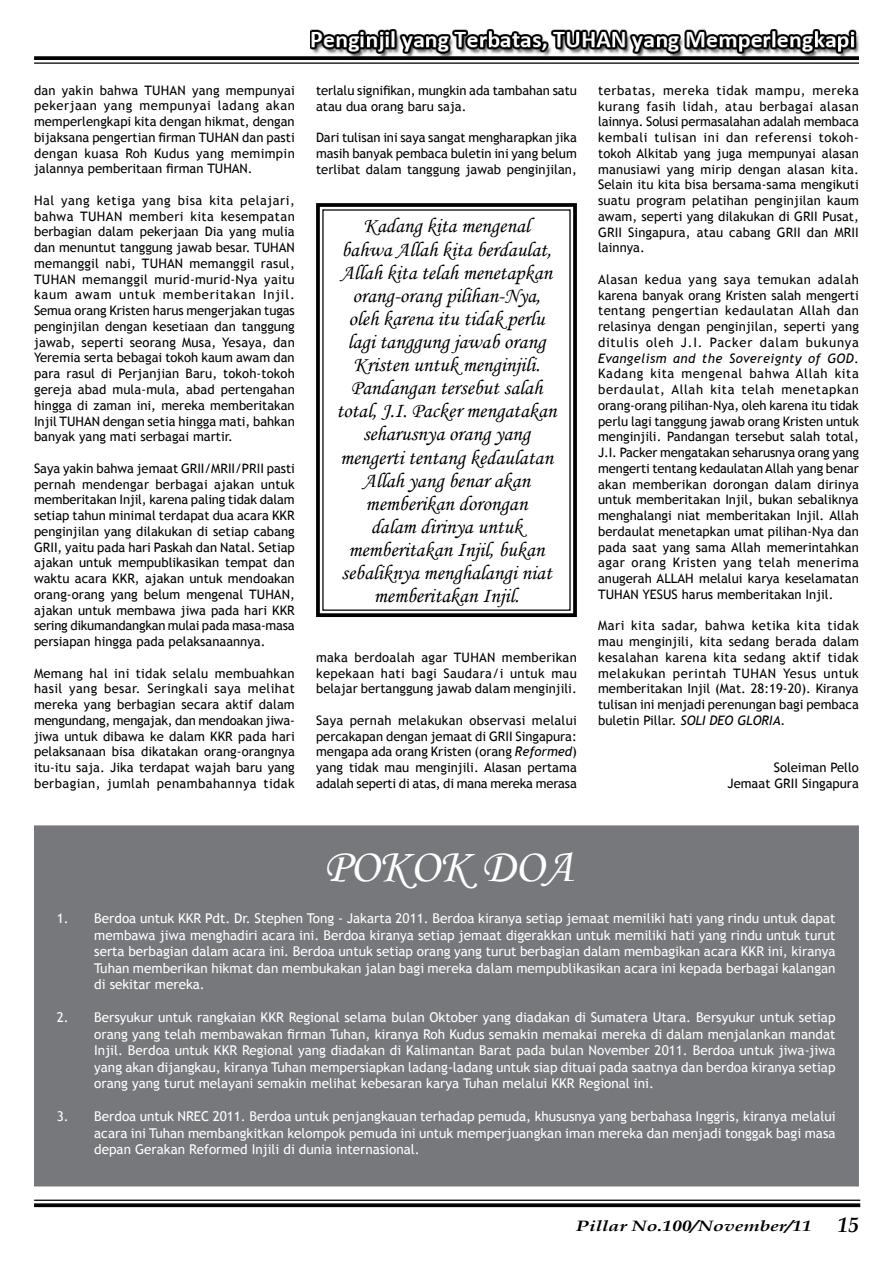
<style>
.page{position:relative;width:893px;height:1263px;background:#fff}
.page>*{position:absolute;margin:0;border:0;box-sizing:border-box;transform-origin:0 0}
.t1{font:48px "Monotype Corsiva";color:#fff}
.t2{font:21px/23.1px "Monotype Corsiva";color:#000;text-align:center}
.t3{font:italic 700 15px "Book Antiqua";color:#000;scale:1.3 1}
.t4{font:13.5px/16.5px "Trebuchet MS";color:#fff;text-align:justify}
.t5{font:13.05px/15.8px "Trebuchet MS";color:#000;text-align:justify}
.s1{font-style:italic}
.s2{font-size:21px}
</style>
<div class="page">
<hr style="left:34px;top:1199px;width:826px;height:2px;background:#000">
<svg style="left:34px;top:1203px;width:826px;height:4px;background:#181818"></svg>
<div style="left:35px;top:826px;width:823px;height:360px;background:#77787b"></div>
<div style="left:34px;top:825px;width:825px;height:361px;border:2px solid #77787b"></div>
<img style="left:310px;top:29px;width:549px;height:27px">
<svg style="left:34px;top:56px;width:825px;height:4px;background:#0f0f0f"></svg>
<hr style="left:34px;top:62px;width:825px;height:2px;background:#000">
<svg style="left:316px;top:203px;width:261px;height:414px"></svg>
<p class="t5" style="left:34px;top:82px;width:262px">dan yakin bahwa TUHAN yang mempunyai pekerjaan yang mempunyai ladang akan memperlengkapi kita dengan hikmat, dengan bijaksana pengertian firman TUHAN dan pasti dengan kuasa Roh Kudus yang memimpin jalannya pemberitaan firman TUHAN.</p>
<p class="t5" style="left:34px;top:193px;width:262px">Hal yang ketiga yang bisa kita pelajari, bahwa TUHAN memberi kita kesempatan berbagian dalam pekerjaan Dia yang mulia dan menuntut tanggung jawab besar. TUHAN memanggil nabi, TUHAN memanggil rasul, TUHAN memanggil murid-murid-Nya yaitu kaum awam untuk memberitakan Injil.<br>Semua orang Kristen harus mengerjakan tugas penginjilan dengan kesetiaan dan tanggung jawab, seperti seorang Musa, Yesaya, dan Yeremia serta bebagai tokoh kaum awam dan para rasul di Perjanjian Baru, tokoh-tokoh gereja abad mula-mula, abad pertengahan hingga di zaman ini, mereka memberitakan Injil TUHAN dengan setia hingga mati, bahkan banyak yang mati serbagai martir.</p>
<p class="t5" style="left:34px;top:460px;width:262px">Saya yakin bahwa jemaat GRII/MRII/PRII pasti pernah mendengar berbagai ajakan untuk memberitakan Injil, karena paling tidak dalam setiap tahun minimal terdapat dua acara KKR penginjilan yang dilakukan di setiap cabang GRII, yaitu pada hari Paskah dan Natal. Setiap ajakan untuk mempublikasikan tempat dan waktu acara KKR, ajakan untuk mendoakan orang-orang yang belum mengenal TUHAN, ajakan untuk membawa jiwa pada hari KKR sering dikumandangkan mulai pada masa-masa persiapan hingga pada pelaksanaannya.</p>
<p class="t5" style="left:34px;top:665px;width:262px">Memang hal ini tidak selalu membuahkan hasil yang besar. Seringkali saya melihat mereka yang berbagian secara aktif dalam mengundang, mengajak, dan mendoakan jiwa&shy;jiwa untuk dibawa ke dalam KKR pada hari pelaksanaan bisa dikatakan orang-orangnya itu-itu saja. Jika terdapat wajah baru yang berbagian, jumlah penambahannya tidak</p>
<p class="t5" style="left:316px;top:82px;width:262px">terlalu signifikan, mungkin ada tambahan satu atau dua orang baru saja.</p>
<p class="t5" style="left:316px;top:130px;width:262px">Dari tulisan ini saya sangat mengharapkan jika masih banyak pembaca buletin ini yang belum terlibat dalam tanggung jawab penginjilan,</p>
<p class="t2" style="left:336px;top:214px;width:222px">Kadang kita mengenal bahwa Allah kita berdaulat,<br>Allah kita telah menetapkan orang-orang pilihan-Nya, oleh karena itu tidak perlu lagi tanggung jawab orang<br>Kristen untuk menginjili.<br>Pandangan tersebut salah total, J.I. Packer mengatakan seharusnya orang yang mengerti tentang kedaulatan<br>Allah yang benar akan memberikan dorongan<br>dalam dirinya untuk memberitakan Injil, bukan sebaliknya menghalangi niat memberitakan Injil.</p>
<p class="t5" style="left:316px;top:649px;width:262px">maka berdoalah agar TUHAN memberikan kepekaan hati bagi Saudara/i untuk mau belajar bertanggung jawab dalam menginjili.</p>
<p class="t5" style="left:316px;top:712px;width:262px">Saya pernah melakukan observasi melalui percakapan dengan jemaat di GRII Singapura: mengapa ada orang Kristen (orang <span class="s1">Reformed</span>) yang tidak mau menginjili. Alasan pertama adalah seperti di atas, di mana mereka merasa</p>
<p class="t5" style="left:598px;top:82px;width:262px">terbatas, mereka tidak mampu, mereka kurang fasih lidah, atau berbagai alasan lainnya. Solusi permasalahan adalah membaca kembali tulisan ini dan referensi tokoh&shy;tokoh Alkitab yang juga mempunyai alasan manusiawi yang mirip dengan alasan kita.<br>Selain itu kita bisa bersama-sama mengikuti suatu program pelatihan penginjilan kaum awam, seperti yang dilakukan di GRII Pusat, GRII Singapura, atau cabang GRII dan MRII lainnya.</p>
<p class="t5" style="left:598px;top:271px;width:262px">Alasan kedua yang saya temukan adalah karena banyak orang Kristen salah mengerti tentang pengertian kedaulatan Allah dan relasinya dengan penginjilan, seperti yang ditulis oleh J.I. Packer dalam bukunya <span class="s1">Evangelism and the Sovereignty of GOD</span>.<br>Kadang kita mengenal bahwa Allah kita berdaulat, Allah kita telah menetapkan orang-orang pilihan-Nya, oleh karena itu tidak perlu lagi tanggung jawab orang Kristen untuk menginjili. Pandangan tersebut salah total, J.I. Packer mengatakan seharusnya orang yang mengerti tentang kedaulatan Allah yang benar akan memberikan dorongan dalam dirinya untuk memberitakan Injil, bukan sebaliknya menghalangi niat memberitakan Injil. Allah berdaulat menetapkan umat pilihan-Nya dan pada saat yang sama Allah memerintahkan agar orang Kristen yang telah menerima anugerah ALLAH melalui karya keselamatan TUHAN YESUS harus memberitakan Injil.</p>
<p class="t5" style="left:598px;top:618px;width:262px">Mari kita sadar, bahwa ketika kita tidak mau menginjili, kita sedang berada dalam kesalahan karena kita sedang aktif tidak melakukan perintah TUHAN Yesus untuk memberitakan Injil (Mat. 28:19-20). Kiranya tulisan ini menjadi perenungan bagi pembaca buletin Pillar. <span class="s1">SOLI DEO GLORIA.</span></p>
<p class="t5" style="left:727px;top:760px;width:133px;text-align:right">Soleiman Pello<br>Jemaat GRII Singapura</p>
<h1 class="t1" style="left:324px;top:837px;width:251px">POKOK DOA</h1>
<p class="t4" style="left:94px;top:910px;width:743px;text-indent:-38px">1. Berdoa untuk KKR Pdt. Dr. Stephen Tong - Jakarta 2011. Berdoa kiranya setiap jemaat memiliki hati yang rindu untuk dapat membawa jiwa menghadiri acara ini. Berdoa kiranya setiap jemaat digerakkan untuk memiliki hati yang rindu untuk turut serta berbagian dalam acara ini. Berdoa untuk setiap orang yang turut berbagian dalam membagikan acara KKR ini, kiranya Tuhan memberikan hikmat dan membukakan jalan bagi mereka dalam mempublikasikan acara ini kepada berbagai kalangan di sekitar mereka.</p>
<p class="t4" style="left:94px;top:1009px;width:743px;text-indent:-38px">2. Bersyukur untuk rangkaian KKR Regional selama bulan Oktober yang diadakan di Sumatera Utara. Bersyukur untuk setiap orang yang telah membawakan firman Tuhan, kiranya Roh Kudus semakin memakai mereka di dalam menjalankan mandat Injil. Berdoa untuk KKR Regional yang diadakan di Kalimantan Barat pada bulan November 2011. Berdoa untuk jiwa-jiwa yang akan dijangkau, kiranya Tuhan mempersiapkan ladang-ladang untuk siap dituai pada saatnya dan berdoa kiranya setiap orang yang turut melayani semakin melihat kebesaran karya Tuhan melalui KKR Regional ini.</p>
<p class="t4" style="left:94px;top:1108px;width:743px;text-indent:-38px">3. Berdoa untuk NREC 2011. Berdoa untuk penjangkauan terhadap pemuda, khususnya yang berbahasa Inggris, kiranya melalui acara ini Tuhan membangkitkan kelompok pemuda ini untuk memperjuangkan iman mereka dan menjadi tonggak bagi masa depan Gerakan Reformed Injili di dunia internasional.</p>
<p class="t3" style="left:576px;top:1217px;width:219px">Pillar No.100/November/11 <span class="s2">15</span></p>
</div>
